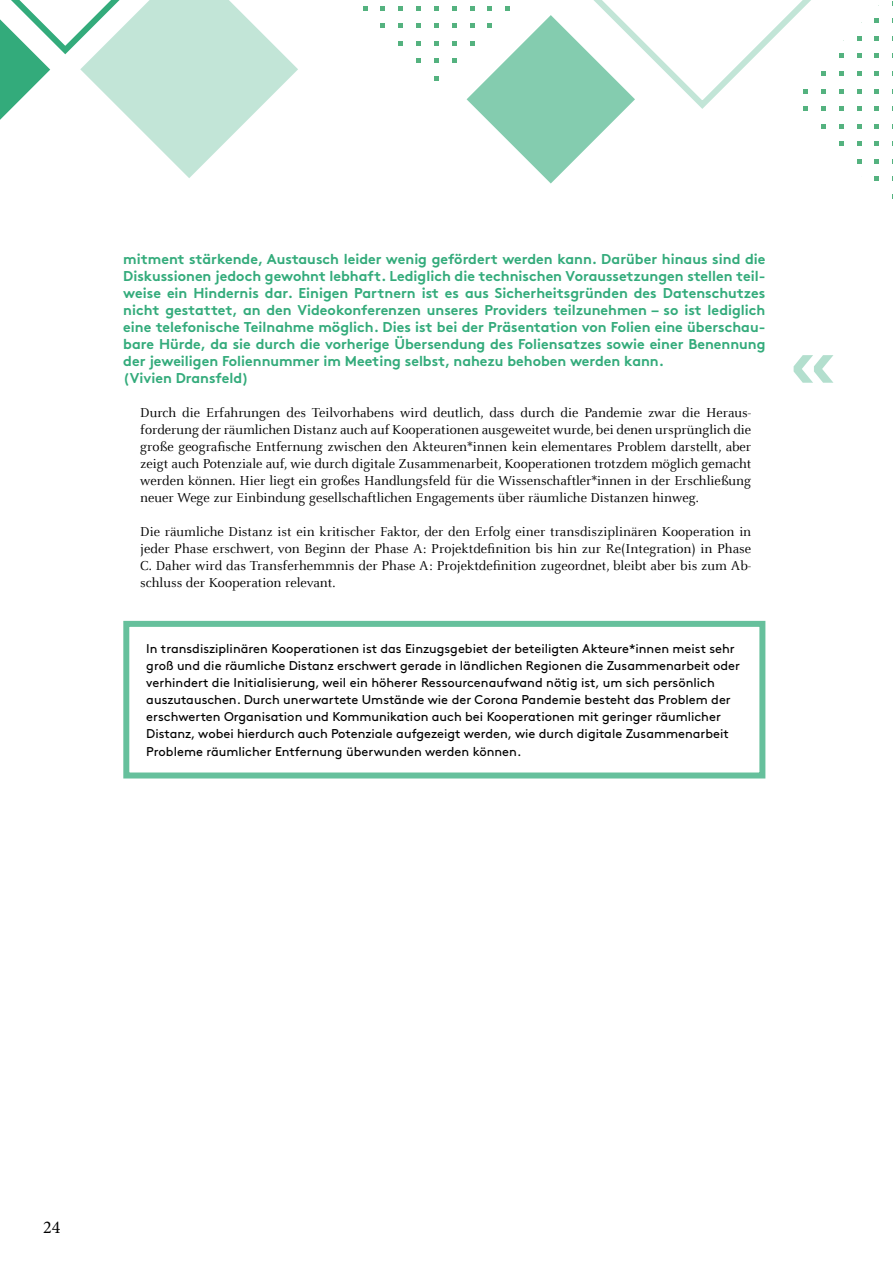
<style>
.page{position:relative;width:893px;height:1263px;background:#fff}
.page>*{position:absolute;margin:0;border:0;box-sizing:border-box;transform-origin:0 0}
.t1{font:18px "Minion Pro";color:#000}
.t2{font:14.25px/17px "Celeste Offc Pro";color:#000;text-align:justify}
.t3{font:700 14.25px/17px "Brown";color:#33ab7b}
.t4{font:12.75px/17px "Brown Pro";color:#000}
</style>
<div class="page">
<svg style="left:363px;top:6px;width:4px;height:4px"></svg>
<svg style="left:381px;top:6px;width:4px;height:4px"></svg>
<svg style="left:381px;top:24px;width:4px;height:4px"></svg>
<svg style="left:399px;top:6px;width:4px;height:4px"></svg>
<svg style="left:399px;top:24px;width:4px;height:4px"></svg>
<svg style="left:399px;top:41px;width:4px;height:4px"></svg>
<svg style="left:416px;top:6px;width:5px;height:4px"></svg>
<svg style="left:416px;top:24px;width:5px;height:4px"></svg>
<svg style="left:416px;top:41px;width:5px;height:4px"></svg>
<svg style="left:416px;top:59px;width:5px;height:4px"></svg>
<svg style="left:434px;top:6px;width:4px;height:4px"></svg>
<svg style="left:434px;top:24px;width:4px;height:4px"></svg>
<svg style="left:434px;top:41px;width:4px;height:4px"></svg>
<svg style="left:434px;top:59px;width:4px;height:4px"></svg>
<svg style="left:434px;top:76px;width:4px;height:5px"></svg>
<svg style="left:452px;top:6px;width:4px;height:4px"></svg>
<svg style="left:452px;top:24px;width:4px;height:4px"></svg>
<svg style="left:452px;top:41px;width:4px;height:4px"></svg>
<svg style="left:452px;top:59px;width:4px;height:4px"></svg>
<svg style="left:821px;top:71px;width:4px;height:5px"></svg>
<svg style="left:821px;top:89px;width:4px;height:4px"></svg>
<svg style="left:821px;top:107px;width:4px;height:4px"></svg>
<svg style="left:821px;top:124px;width:4px;height:4px"></svg>
<svg style="left:839px;top:54px;width:4px;height:4px"></svg>
<svg style="left:839px;top:71px;width:4px;height:5px"></svg>
<svg style="left:839px;top:89px;width:4px;height:4px"></svg>
<svg style="left:839px;top:107px;width:4px;height:4px"></svg>
<svg style="left:839px;top:124px;width:4px;height:4px"></svg>
<svg style="left:839px;top:142px;width:4px;height:4px"></svg>
<svg style="left:857px;top:36px;width:4px;height:4px"></svg>
<svg style="left:857px;top:54px;width:4px;height:4px"></svg>
<svg style="left:857px;top:71px;width:4px;height:5px"></svg>
<svg style="left:857px;top:89px;width:4px;height:4px"></svg>
<svg style="left:857px;top:107px;width:4px;height:4px"></svg>
<svg style="left:857px;top:124px;width:4px;height:4px"></svg>
<svg style="left:857px;top:142px;width:4px;height:4px"></svg>
<svg style="left:857px;top:159px;width:4px;height:4px"></svg>
<svg style="left:875px;top:19px;width:4px;height:4px"></svg>
<svg style="left:875px;top:36px;width:4px;height:4px"></svg>
<svg style="left:875px;top:54px;width:4px;height:4px"></svg>
<svg style="left:875px;top:71px;width:4px;height:5px"></svg>
<svg style="left:875px;top:89px;width:4px;height:4px"></svg>
<svg style="left:875px;top:107px;width:4px;height:4px"></svg>
<svg style="left:875px;top:124px;width:4px;height:4px"></svg>
<svg style="left:875px;top:142px;width:4px;height:4px"></svg>
<svg style="left:875px;top:159px;width:4px;height:4px"></svg>
<svg style="left:875px;top:177px;width:4px;height:4px"></svg>
<svg style="left:467px;top:0;width:343px;height:184px"></svg>
<svg style="left:0;top:0;width:298px;height:178px"></svg>
<svg style="left:123px;top:620px;width:643px;height:159px"></svg>
<svg style="left:794px;top:355px;width:39px;height:28px"></svg>
<p class="t3" style="left:123px;top:249px;width:644px">mitment stärkende, Austausch leider wenig gefördert werden kann. Darüber hinaus sind die Diskussionen jedoch gewohnt lebhaft. Lediglich die technischen Voraussetzungen stellen teil&shy;weise ein Hindernis dar. Einigen Partnern ist es aus Sicherheitsgründen des Datenschutzes nicht gestattet, an den Videokonferenzen unseres Providers teilzunehmen – so ist lediglich eine telefonische Teilnahme möglich. Dies ist bei der Präsentation von Folien eine überschau&shy;bare Hürde, da sie durch die vorherige Übersendung des Foliensatzes sowie einer Benennung der jeweiligen Foliennummer im Meeting selbst, nahezu behoben werden kann.<br>(Vivien Dransfeld)</p>
<p class="t2" style="left:140px;top:404px;width:612px">Durch die Erfahrungen des Teilvorhabens wird deutlich, dass durch die Pandemie zwar die Heraus&shy;forderung der räumlichen Distanz auch auf Kooperationen ausgeweitet wurde, bei denen ursprünglich die große geografische Entfernung zwischen den Akteuren*innen kein elementares Problem darstellt, aber zeigt auch Potenziale auf, wie durch digitale Zusammenarbeit, Kooperationen trotzdem möglich gemacht werden können. Hier liegt ein großes Handlungsfeld für die Wissenschaftler*innen in der Erschließung neuer Wege zur Einbindung gesellschaftlichen Engagements über räumliche Distanzen hinweg.</p>
<p class="t2" style="left:140px;top:523px;width:612px">Die räumliche Distanz ist ein kritischer Faktor, der den Erfolg einer transdisziplinären Kooperation in jeder Phase erschwert, von Beginn der Phase A: Projektdefinition bis hin zur Re(Integration) in Phase C. Daher wird das Transferhemmnis der Phase A: Projektdefinition zugeordnet, bleibt aber bis zum Ab&shy;schluss der Kooperation relevant.</p>
<p class="t4" style="left:146px;top:639px;width:595px">In transdisziplinären Kooperationen ist das Einzugsgebiet der beteiligten Akteure*innen meist sehr groß und die räumliche Distanz erschwert gerade in ländlichen Regionen die Zusammenarbeit oder verhindert die Initialisierung, weil ein höherer Ressourcenaufwand nötig ist, um sich persönlich auszutauschen. Durch unerwartete Umstände wie der Corona Pandemie besteht das Problem der erschwerten Organisation und Kommunikation auch bei Kooperationen mit geringer räumlicher Distanz, wobei hierdurch auch Potenziale aufgezeigt werden, wie durch digitale Zusammenarbeit Probleme räumlicher Entfernung überwunden werden können.</p>
<p class="t1" style="left:43px;top:1215px;width:19px">24</p>
</div>
